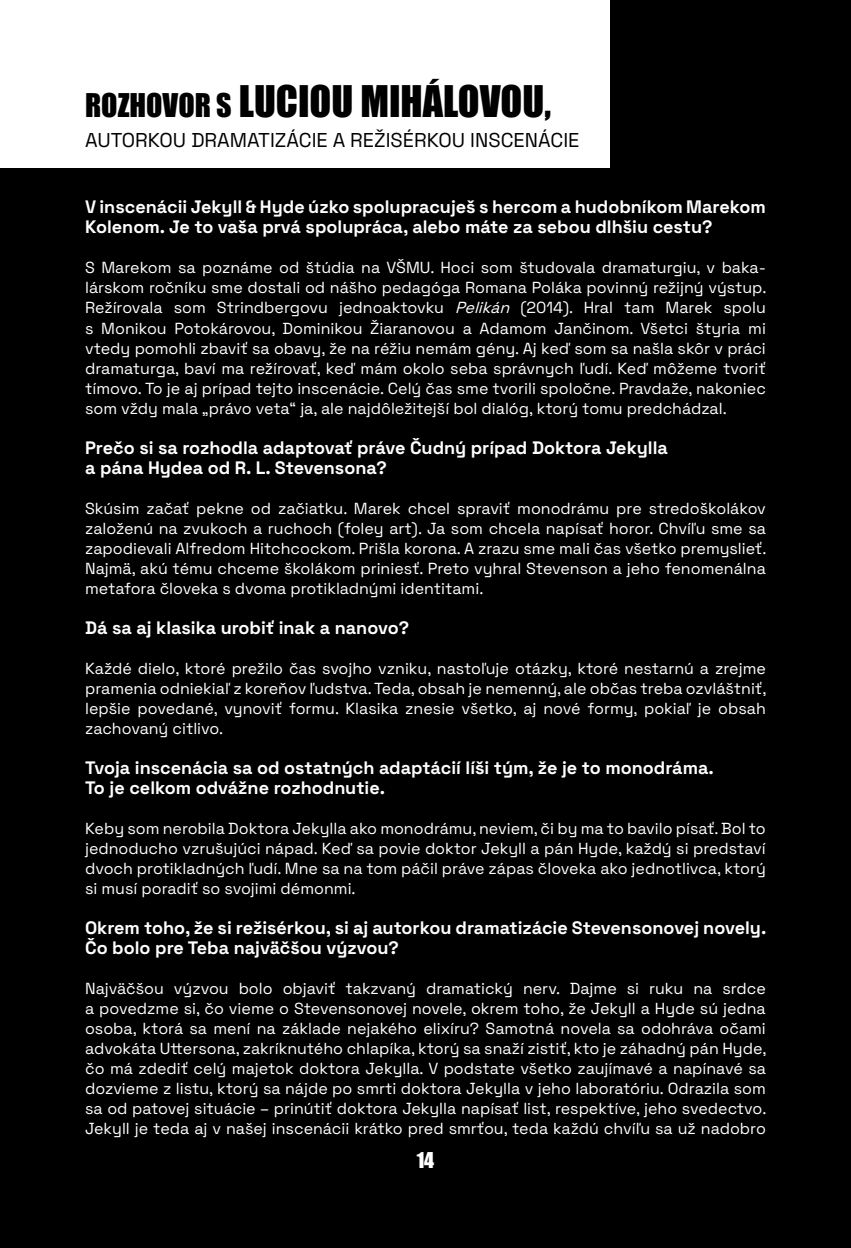
<style>
.page{position:relative;width:851px;height:1248px;background:#fff}
.page>*{position:absolute;margin:0;border:0;box-sizing:border-box;transform-origin:0 0}
.t1{font:40px "Impact";color:#000}
.t2{font:20px "Space Grotesk";color:#000}
.t3{font:20px "Impact";color:#fff}
.t4{font:700 18px/20px "Space Grotesk";color:#fff}
.t5{font:16px/20px "Space Grotesk";color:#fff;text-align:justify}
.s1{font-size:30px}
.s2{font-style:italic}
</style>
<div class="page">
<div style="left:0;top:0;width:850px;height:1247px;background:#000"></div>
<div style="left:0;top:0;width:609px;height:167px;background:#fff"></div>
<h1 class="t1" style="left:85px;top:70px;width:467px"><span class="s1">ROZHOVOR S</span> LUCIOU MIHÁLOVOU,</h1>
<p class="t2" style="left:85px;top:125px;width:496px">AUTORKOU DRAMATIZÁCIE A REŽISÉRKOU INSCENÁCIE</p>
<p class="t4" style="left:85px;top:196px;width:682px">V inscenácii Jekyll &amp; Hyde úzko spolupracuješ s hercom a hudobníkom Marekom<br>Kolenom. Je to vaša prvá spolupráca, alebo máte za sebou dlhšiu cestu?</p>
<p class="t5" style="left:85px;top:257px;width:682px">S Marekom sa poznáme od štúdia na VŠMU. Hoci som študovala dramaturgiu, v baka&shy;lárskom ročníku sme dostali od nášho pedagóga Romana Poláka povinný režijný výstup.<br>Režírovala som Strindbergovu jednoaktovku <span class="s2">Pelikán</span> (2014). Hral tam Marek spolu s Monikou Potokárovou, Dominikou Žiaranovou a Adamom Jančinom. Všetci štyria mi vtedy pomohli zbaviť sa obavy, že na réžiu nemám gény. Aj keď som sa našla skôr v práci dramaturga, baví ma režírovať, keď mám okolo seba správnych ľudí. Keď môžeme tvoriť tímovo. To je aj prípad tejto inscenácie. Celý čas sme tvorili spoločne. Pravdaže, nakoniec som vždy mala „právo veta“ ja, ale najdôležitejší bol dialóg, ktorý tomu predchádzal.</p>
<p class="t4" style="left:85px;top:436px;width:584px">Prečo si sa rozhodla adaptovať práve Čudný prípad Doktora Jekylla a pána Hydea od R. L. Stevensona?</p>
<p class="t5" style="left:85px;top:497px;width:682px">Skúsim začať pekne od začiatku. Marek chcel spraviť monodrámu pre stredoškolákov založenú na zvukoch a ruchoch (foley art). Ja som chcela napísať horor. Chvíľu sme sa zapodievali Alfredom Hitchcockom. Prišla korona. A zrazu sme mali čas všetko premyslieť.<br>Najmä, akú tému chceme školákom priniesť. Preto vyhral Stevenson a jeho fenomenálna metafora človeka s dvoma protikladnými identitami.</p>
<p class="t4" style="left:85px;top:616px;width:325px">Dá sa aj klasika urobiť inak a nanovo?</p>
<p class="t5" style="left:85px;top:657px;width:682px">Každé dielo, ktoré prežilo čas svojho vzniku, nastoľuje otázky, ktoré nestarnú a zrejme pramenia odniekiaľ z koreňov ľudstva. Teda, obsah je nemenný, ale občas treba ozvláštniť, lepšie povedané, vynoviť formu. Klasika znesie všetko, aj nové formy, pokiaľ je obsah zachovaný citlivo.</p>
<p class="t4" style="left:85px;top:756px;width:630px">Tvoja inscenácia sa od ostatných adaptácií líši tým, že je to monodráma.<br>To je celkom odvážne rozhodnutie.</p>
<p class="t5" style="left:85px;top:817px;width:682px">Keby som nerobila Doktora Jekylla ako monodrámu, neviem, či by ma to bavilo písať. Bol to jednoducho vzrušujúci nápad. Keď sa povie doktor Jekyll a pán Hyde, každý si predstaví dvoch protikladných ľudí. Mne sa na tom páčil práve zápas človeka ako jednotlivca, ktorý si musí poradiť so svojimi démonmi.</p>
<p class="t4" style="left:85px;top:916px;width:682px">Okrem toho, že si režisérkou, si aj autorkou dramatizácie Stevensonovej novely.<br>Čo bolo pre Teba najväčšou výzvou?</p>
<p class="t5" style="left:85px;top:977px;width:682px">Najväčšou výzvou bolo objaviť takzvaný dramatický nerv. Dajme si ruku na srdce a povedzme si, čo vieme o Stevensonovej novele, okrem toho, že Jekyll a Hyde sú jedna osoba, ktorá sa mení na základe nejakého elixíru? Samotná novela sa odohráva očami advokáta Uttersona, zakríknutého chlapíka, ktorý sa snaží zistiť, kto je záhadný pán Hyde, čo má zdediť celý majetok doktora Jekylla. V podstate všetko zaujímavé a napínavé sa dozvieme z listu, ktorý sa nájde po smrti doktora Jekylla v jeho laboratóriu. Odrazila som sa od patovej situácie – prinútiť doktora Jekylla napísať list, respektíve, jeho svedectvo.<br>Jekyll je teda aj v našej inscenácii krátko pred smrťou, teda každú chvíľu sa už nadobro</p>
<p class="t3" style="left:416px;top:1144px;width:19px">14</p>
</div>
